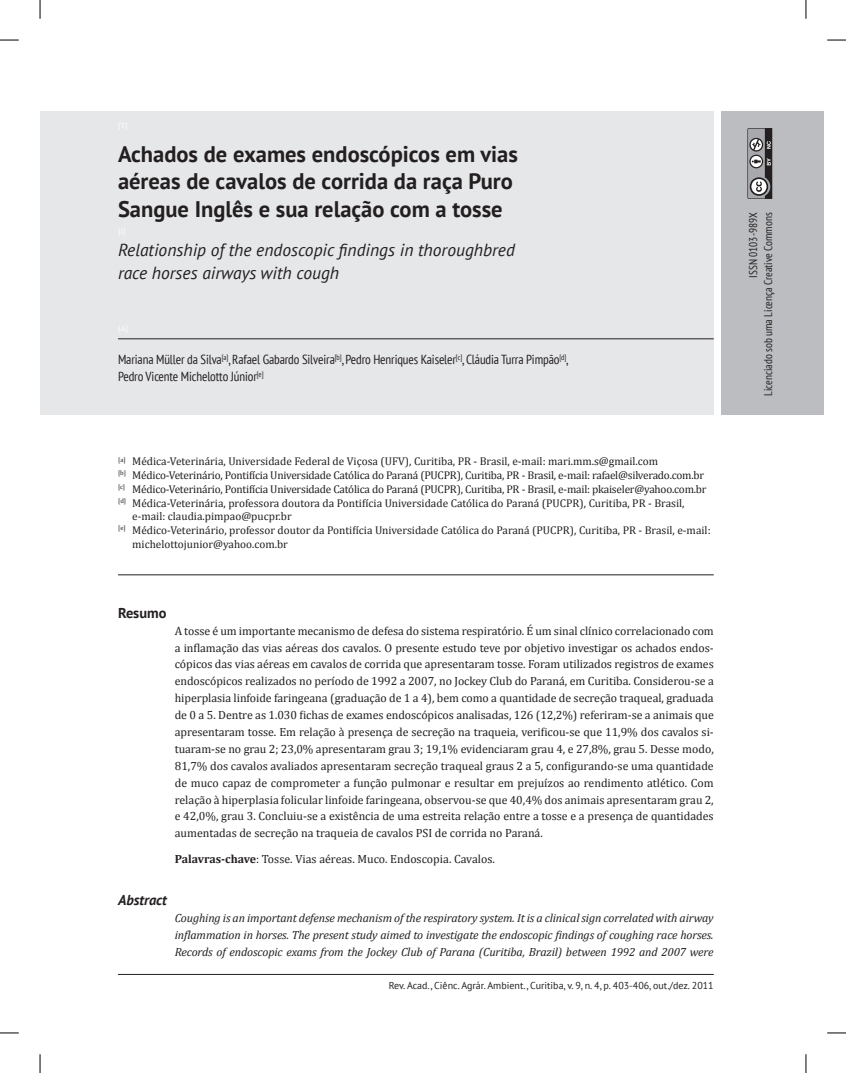
<style>
.page{position:relative;width:846px;height:1073px;background:#fff}
.page>*{position:absolute;margin:0;border:0;box-sizing:border-box;transform-origin:0 0}
.t1{font:700 22.5px/27.5px "PT Sans";color:#231f20}
.t2{font:italic 17.5px/22.5px "PT Sans";color:#231f20}
.t3{font:italic 700 14.38px "PT Sans";color:#231f20}
.t4{font:700 14.38px "PT Sans";color:#231f20}
.t5{font:condensed 13.12px/16.9px "PT Sans";letter-spacing:-.01em;color:#231f20}
.t6{font:11.88px/16.9px "Cambria";color:#231f20;text-align:justify}
.t7{font:italic 11.88px/16.9px "Cambria";letter-spacing:-.01em;color:#231f20;text-align:justify}
.t8{font:11.25px "Cambria";color:#231f20}
.t9{font:11.25px "Cambria";letter-spacing:-.02em;color:#231f20}
.t10{font:condensed 11.25px/15px "PT Sans";color:#231f20;text-align:right}
.t11{font:10px "PT Sans";color:#231f20}
.s1{font-weight:700}
</style>
<div class="page">
<hr style="left:118px;top:973px;width:595px;height:1px;background:#231f20">
<div style="left:40px;top:111px;width:673px;height:304px;background:#e6e7e9"></div>
<div style="left:720px;top:111px;width:103px;height:304px;background:#bcbdc0"></div>
<svg style="left:747px;top:128px;width:25px;height:71px;background:#807f81"></svg>
<hr style="left:118px;top:338px;width:595px;height:1px;background:#231f20">
<hr style="left:118px;top:574px;width:595px;height:1px;background:#231f20">
<svg style="left:0;top:39px;width:19px;height:2px"></svg>
<svg style="left:827px;top:39px;width:18px;height:2px"></svg>
<svg style="left:0;top:1032px;width:19px;height:1px"></svg>
<svg style="left:827px;top:1032px;width:18px;height:1px"></svg>
<svg style="left:39px;top:0;width:2px;height:19px"></svg>
<svg style="left:39px;top:1054px;width:2px;height:18px"></svg>
<svg style="left:805px;top:0;width:1px;height:19px"></svg>
<svg style="left:805px;top:1054px;width:1px;height:18px"></svg>
<h1 class="t1" style="left:118px;top:140px;width:401px">Achados de exames endoscópicos em vias aéreas de cavalos de corrida da raça Puro<br>Sangue Inglês e sua relação com a tosse</h1>
<h2 class="t2" style="left:118px;top:238px;width:398px">Relationship of the endoscopic findings in thoroughbred race horses airways with cough</h2>
<p class="t5" style="left:118px;top:351px;width:451px">Mariana Müller da Silva<sup>[a]</sup>, Rafael Gabardo Silveira<sup>[b]</sup>, Pedro Henriques Kaiseler<sup>[c]</sup>, Cláudia Turra Pimpão<sup>[d]</sup>,<br>Pedro Vicente Michelotto Júnior<sup>[e]</sup></p>
<p class="t8" style="left:118px;top:455px;width:541px"><sup>[a]</sup> Médica-Veterinária, Universidade Federal de Viçosa (UFV), Curitiba, PR - Brasil, e-mail: mari.mm.s@gmail.com</p>
<p class="t9" style="left:118px;top:468px;width:587px"><sup>[b]</sup> Médico-Veterinário, Pontifícia Universidade Católica do Paraná (PUCPR), Curitiba, PR - Brasil, e-mail: rafael@silverado.com.br</p>
<p class="t9" style="left:118px;top:482px;width:590px"><sup>[c]</sup> Médico-Veterinário, Pontifícia Universidade Católica do Paraná (PUCPR), Curitiba, PR - Brasil, e-mail: pkaiseler@yahoo.com.br</p>
<p class="t8" style="left:118px;top:496px;width:568px"><sup>[d]</sup> Médica-Veterinária, professora doutora da Pontifícia Universidade Católica do Paraná (PUCPR), Curitiba, PR - Brasil,</p>
<p class="t8" style="left:132px;top:510px;width:161px">e-mail: claudia.pimpao@pucpr.br</p>
<p class="t8" style="left:118px;top:523px;width:594px"><sup>[e]</sup> Médico-Veterinário, professor doutor da Pontifícia Universidade Católica do Paraná (PUCPR), Curitiba, PR - Brasil, e-mail:</p>
<p class="t8" style="left:132px;top:537px;width:157px">michelottojunior@yahoo.com.br</p>
<p class="t4" style="left:118px;top:603px;width:50px">Resumo</p>
<p class="t6" style="left:175px;top:622px;width:540px">A tosse é um importante mecanismo de defesa do sistema respiratório. É um sinal clínico correlacionado com a inflamação das vias aéreas dos cavalos. O presente estudo teve por objetivo investigar os achados endos&shy;cópicos das vias aéreas em cavalos de corrida que apresentaram tosse. Foram utilizados registros de exames endoscópicos realizados no período de 1992 a 2007, no Jockey Club do Paraná, em Curitiba. Considerou-se a hiperplasia linfoide faringeana (graduação de 1 a 4), bem como a quantidade de secreção traqueal, graduada de 0 a 5. Dentre as 1.030 fichas de exames endoscópicos analisadas, 126 (12,2%) referiram-se a animais que apresentaram tosse. Em relação à presença de secreção na traqueia, verificou-se que 11,9% dos cavalos si&shy;tuaram-se no grau 2; 23,0% apresentaram grau 3; 19,1% evidenciaram grau 4, e 27,8%, grau 5. Desse modo, 81,7% dos cavalos avaliados apresentaram secreção traqueal graus 2 a 5, configurando-se uma quantidade de muco capaz de comprometer a função pulmonar e resultar em prejuízos ao rendimento atlético. Com relação à hiperplasia folicular linfoide faringeana, observou-se que 40,4% dos animais apresentaram grau 2, e 42,0%, grau 3. Concluiu-se a existência de uma estreita relação entre a tosse e a presença de quantidades aumentadas de secreção na traqueia de cavalos PSI de corrida no Paraná.</p>
<p class="t6" style="left:175px;top:849px;width:321px"><span class="s1">Palavras-chave</span>: Tosse. Vias aéreas. Muco. Endoscopia. Cavalos.</p>
<p class="t3" style="left:118px;top:890px;width:50px">Abstract</p>
<p class="t7" style="left:175px;top:908px;width:540px">Coughing is an important defense mechanism of the respiratory system. It is a clinical sign correlated with airway inflammation in horses. The present study aimed to investigate the endoscopic findings of coughing race horses.<br>Records of endoscopic exams from the Jockey Club of Parana (Curitiba, Brazil) between 1992 and 2007 were</p>
<p class="t11" style="left:389px;top:979px;width:326px">Rev. Acad., Ciênc. Agrár. Ambient., Curitiba, v. 9, n. 4, p. 403-406, out./dez. 2011</p>
<p class="t10" style="left:745px;top:395px;width:185px;rotate:-90deg">ISSN 0103-989X<br>Licenciado sob uma Licença Creative Commons</p>
</div>
